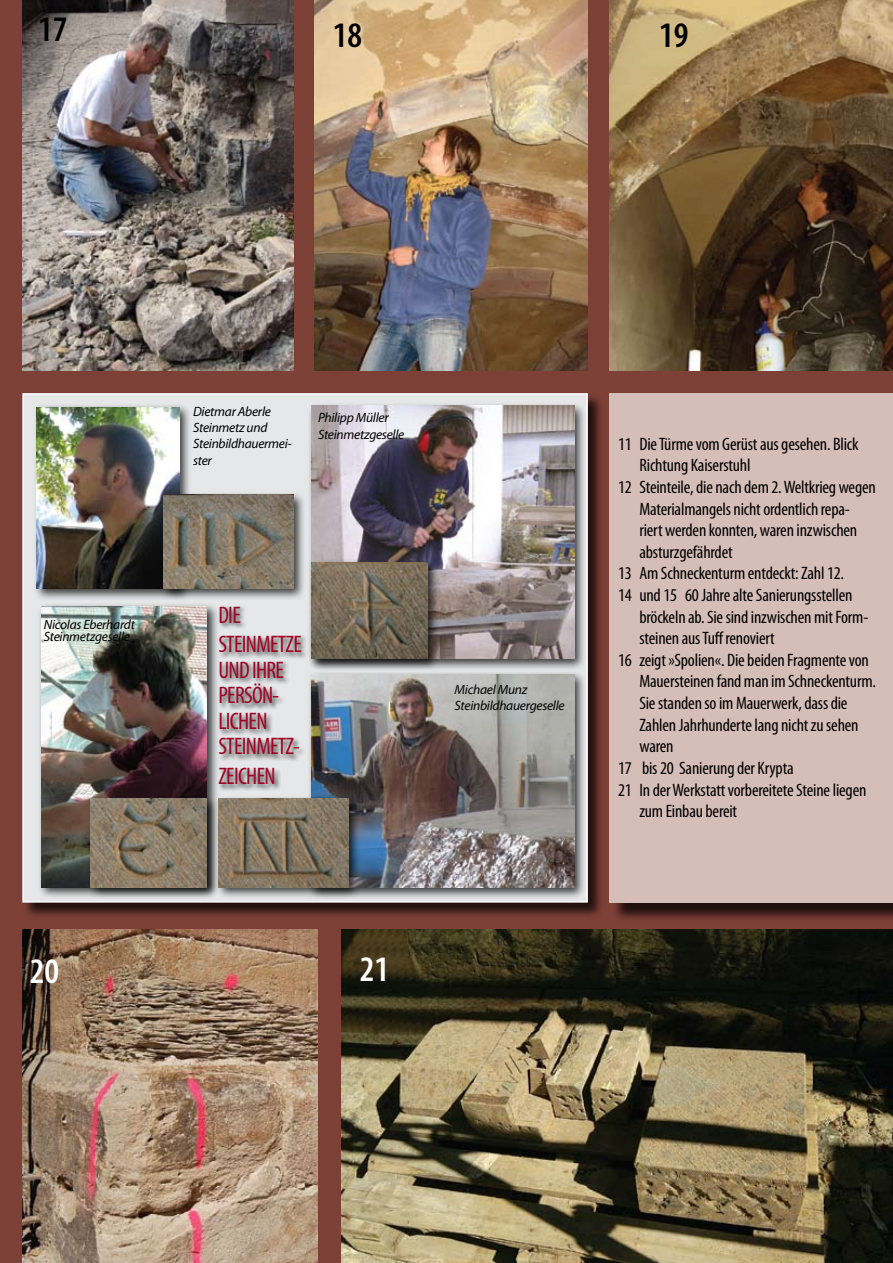
<style>
.page{position:relative;width:893px;height:1263px;background:#7d4037}
.page>*{position:absolute;margin:0;border:0;box-sizing:border-box;transform-origin:0 0}
.t1{font:600 condensed 36px "Myriad Pro";color:#000}
.t2{font:600 condensed 36px "Myriad Pro";color:#fff}
.t3{font:condensed 24px/25.5px "Myriad Pro";letter-spacing:-.03em;color:#9e0425}
.t4{font:condensed 18px "Myriad Pro";letter-spacing:-.01em;color:#000}
.t5{font:italic 13.5px/16.2px "Myriad Pro";letter-spacing:-.02em;color:#000}
</style>
<div class="page">
<div style="left:612px;top:396px;width:281px;height:532px;background:#000;opacity:.75"></div>
<div style="left:610px;top:394px;width:283px;height:509px;background:#d5beb7"></div>
<img style="left:315px;top:0;width:273px;height:371px">
<img style="left:610px;top:0;width:283px;height:371px">
<img style="left:23px;top:0;width:270px;height:371px">
<img style="left:23px;top:929px;width:295px;height:334px">
<img style="left:342px;top:929px;width:551px;height:334px">
<div style="left:23px;top:393px;width:588px;height:532px;background:#000;opacity:.75"></div>
<div style="left:22px;top:393px;width:566px;height:510px;background:#e6e7e8;border:1px solid #fff"></div>
<div style="left:33px;top:403px;width:166px;height:204px;background:#000;opacity:.75"></div>
<img style="left:37px;top:407px;width:142px;height:181px">
<div style="left:307px;top:670px;width:285px;height:236px;background:#000;opacity:.75"></div>
<img style="left:341px;top:677px;width:233px;height:210px">
<div style="left:37px;top:602px;width:193px;height:305px;background:#000;opacity:.75"></div>
<img style="left:42px;top:606px;width:165px;height:281px">
<div style="left:307px;top:402px;width:285px;height:275px;background:#000;opacity:.75"></div>
<img style="left:311px;top:406px;width:263px;height:253px">
<div style="left:160px;top:491px;width:152px;height:116px;background:#000;opacity:.75"></div>
<img style="left:164px;top:495px;width:129px;height:93px">
<div style="left:87px;top:795px;width:139px;height:110px;background:#000;opacity:.75"></div>
<img style="left:91px;top:799px;width:116px;height:88px">
<div style="left:308px;top:558px;width:138px;height:119px;background:#000;opacity:.75"></div>
<img style="left:312px;top:562px;width:116px;height:97px">
<div style="left:215px;top:795px;width:152px;height:110px;background:#000;opacity:.75"></div>
<img style="left:219px;top:799px;width:129px;height:88px">
<div style="left:218px;top:605px;width:123px;height:231px;background:#000;opacity:.74"></div>
<h1 class="t1" style="left:38px;top:9px;width:31px">17</h1>
<h1 class="t1" style="left:333px;top:15px;width:31px">18</h1>
<h1 class="t1" style="left:659px;top:15px;width:31px">19</h1>
<p class="t5" style="left:44px;top:618px;width:93px;line-height:12px">Nicolas Eberhardt<br>Steinmetzgeselle</p>
<p class="t5" style="left:193px;top:403px;width:100px">Dietmar Aberle<br>Steinmetz und<br>Steinbildhauermei&shy;ster</p>
<p class="t5" style="left:318px;top:410px;width:88px">Philipp Müller<br>Steinmetzgeselle</p>
<h2 class="t3" style="left:218px;top:600px;width:85px;line-height:29.7px">DIE<br>STEINMETZE</h2>
<h2 class="t3" style="left:218px;top:658px;width:83px">UND IHRE<br>PERSÖN-<br>LICHEN<br>STEINMETZ-</h2>
<h2 class="t3" style="left:218px;top:764px;width:59px">ZEICHEN</h2>
<p class="t5" style="left:455px;top:681px;width:112px">Michael Munz<br>Steinbildhauergeselle</p>
<p class="t4" style="left:618px;top:434px;width:242px">11 Die Türme vom Gerüst aus gesehen. Blick</p>
<p class="t4" style="left:639px;top:456px;width:113px">Richtung Kaiserstuhl</p>
<p class="t4" style="left:618px;top:477px;width:259px">12 Steinteile, die nach dem 2. Weltkrieg wegen</p>
<p class="t4" style="left:639px;top:499px;width:212px">Materialmangels nicht ordentlich repa-</p>
<p class="t4" style="left:639px;top:521px;width:219px">riert werden konnten, waren inzwischen</p>
<p class="t4" style="left:639px;top:542px;width:95px">absturzgefährdet</p>
<p class="t4" style="left:618px;top:564px;width:227px">13 Am Schneckenturm entdeckt: Zahl 12.</p>
<p class="t4" style="left:618px;top:585px;width:236px">14 und 15 60 Jahre alte Sanierungsstellen</p>
<p class="t4" style="left:639px;top:607px;width:231px">bröckeln ab. Sie sind inzwischen mit Form-</p>
<p class="t4" style="left:639px;top:629px;width:137px">steinen aus Tuff renoviert</p>
<p class="t4" style="left:618px;top:650px;width:252px">16 zeigt »Spolien«. Die beiden Fragmente von</p>
<p class="t4" style="left:639px;top:672px;width:238px">Mauersteinen fand man im Schneckenturm.</p>
<p class="t4" style="left:639px;top:693px;width:210px">Sie standen so im Mauerwerk, dass die</p>
<p class="t4" style="left:639px;top:715px;width:221px">Zahlen Jahrhunderte lang nicht zu sehen</p>
<p class="t4" style="left:639px;top:737px;width:36px">waren</p>
<p class="t4" style="left:618px;top:758px;width:177px">17 bis 20 Sanierung der Krypta</p>
<p class="t4" style="left:618px;top:780px;width:250px">21 In der Werkstatt vorbereitete Steine liegen</p>
<p class="t4" style="left:639px;top:801px;width:99px">zum Einbau bereit</p>
<h1 class="t2" style="left:30px;top:951px;width:31px">20</h1>
<h1 class="t2" style="left:360px;top:949px;width:31px">21</h1>
</div>
